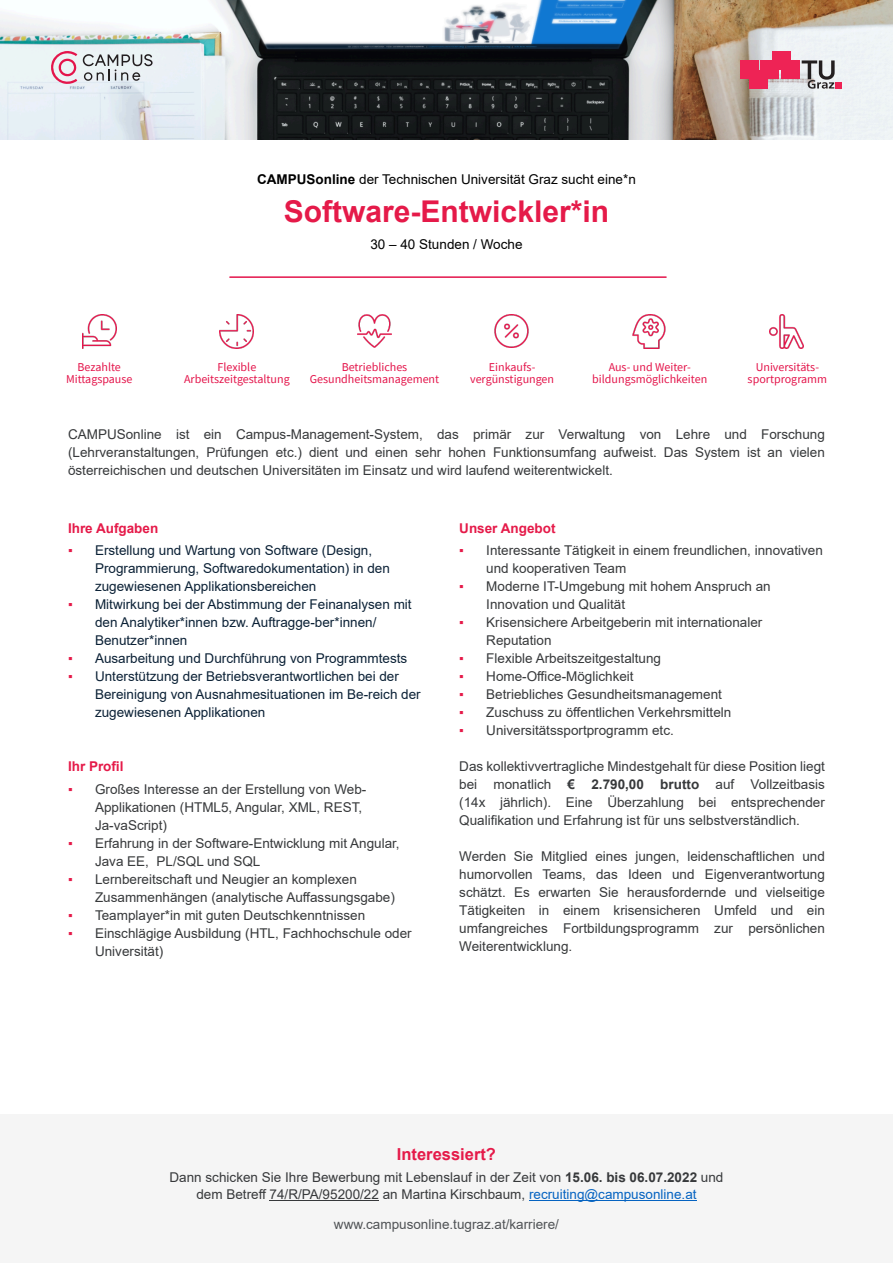
<style>
.page{position:relative;width:893px;height:1263px;background:#fff}
.page>*{position:absolute;margin:0;border:0;box-sizing:border-box;transform-origin:0 0}
.t1{font:700 30px "Arial";color:#e51a49}
.t2{font:700 16.5px "Arial";color:#e51a49}
.t3{font:13.5px/18px "Arial";color:#37393b}
.t4{font:13.5px/18px "Arial";color:#0b2136}
.t5{font:13.5px "Arial";color:#000}
.t6{font:13.5px "Arial";color:#505356}
.t7{font:700 13.5px "Arial";color:#e51a49}
.t8{font:12px/12px "Source Sans Pro";color:#e4154b;text-align:center}
.s1{font-weight:700}
.s2{color:#e51a49}
.s3{color:#0563c1}
</style>
<div class="page">
<img style="left:0;top:0;width:893px;height:139px">
<div style="left:0;top:1114px;width:893px;height:149px;background:#f5f5f5"></div>
<hr style="left:270px;top:1200px;width:109px;height:1px;background:#37393b">
<hr style="left:529px;top:1200px;width:168px;height:1px;background:#0563c1">
<img style="left:357px;top:315px;width:34px;height:33px">
<img style="left:632px;top:314px;width:33px;height:34px">
<img style="left:83px;top:314px;width:34px;height:34px">
<img style="left:495px;top:315px;width:33px;height:33px">
<img style="left:220px;top:314px;width:34px;height:34px">
<img style="left:769px;top:314px;width:34px;height:34px">
<div style="left:740px;top:60px;width:18px;height:19px;background:#ee2355"></div>
<div style="left:760px;top:60px;width:19px;height:19px;background:#ee2355"></div>
<div style="left:781px;top:60px;width:19px;height:19px;background:#ee2355"></div>
<div style="left:749px;top:70px;width:19px;height:19px;background:#ee2355"></div>
<div style="left:772px;top:51px;width:18px;height:19px;background:#ee2355"></div>
<svg style="left:802px;top:60px;width:33px;height:29px"></svg>
<div style="left:836px;top:82px;width:6px;height:7px;background:#ee2355"></div>
<svg style="left:83px;top:54px;width:70px;height:27px;background:#bdc2c5"></svg>
<svg style="left:50px;top:51px;width:27px;height:33px"></svg>
<hr style="left:230px;top:276px;width:436px;height:2px;background:#e4154b">
<p class="t5" style="left:257px;top:174px;width:380px"><span class="s1">CAMPUSonline</span> der Technischen Universität Graz sucht eine*n</p>
<h1 class="t1" style="left:284px;top:200px;width:327px">Software-Entwickler*in</h1>
<p class="t5" style="left:370px;top:239px;width:154px">30 – 40 Stunden / Woche</p>
<p class="t8" style="left:66px;top:362px;width:68px">Bezahlte<br>Mittagspause</p>
<p class="t8" style="left:184px;top:362px;width:107px">Flexible<br>Arbeitszeitgestaltung</p>
<p class="t8" style="left:310px;top:362px;width:131px">Betriebliches<br>Gesundheitsmanagement</p>
<p class="t8" style="left:470px;top:362px;width:86px">Einkaufs&shy;vergünstigungen</p>
<p class="t8" style="left:592px;top:362px;width:117px">Aus- und Weiter&shy;bildungsmöglichkeiten</p>
<p class="t8" style="left:748px;top:362px;width:81px">Universitäts&shy;sportprogramm</p>
<p class="t3" style="left:68px;top:427px;width:758px;text-align:justify">CAMPUSonline ist ein Campus-Management-System, das primär zur Verwaltung von Lehre und Forschung (Lehrveranstaltungen, Prüfungen etc.) dient und einen sehr hohen Funktionsumfang aufweist. Das System ist an vielen österreichischen und deutschen Universitäten im Einsatz und wird laufend weiterentwickelt.</p>
<p class="t7" style="left:68px;top:523px;width:92px">Ihre Aufgaben</p>
<p class="t4" style="left:95px;top:543px;width:296px;text-indent:-27px"><span class="s2">▪</span> Erstellung und Wartung von Software (Design,<br>Programmierung, Softwaredokumentation) in den zugewiesenen Applikationsbereichen</p>
<p class="t4" style="left:95px;top:597px;width:318px;text-indent:-27px"><span class="s2">▪</span> Mitwirkung bei der Abstimmung der Feinanalysen mit den Analytiker*innen bzw. Auftragge-ber*innen/<br>Benutzer*innen</p>
<p class="t4" style="left:68px;top:651px;width:341px"><span class="s2">▪</span> Ausarbeitung und Durchführung von Programmtests</p>
<p class="t4" style="left:95px;top:669px;width:327px;text-indent:-27px"><span class="s2">▪</span> Unterstützung der Betriebsverantwortlichen bei der<br>Bereinigung von Ausnahmesituationen im Be-reich der zugewiesenen Applikationen</p>
<p class="t7" style="left:68px;top:761px;width:57px">Ihr Profil</p>
<p class="t3" style="left:95px;top:781px;width:273px;text-indent:-27px"><span class="s2">▪</span> Großes Interesse an der Erstellung von Web-<br>Applikationen (HTML5, Angular, XML, REST,<br>Ja-vaScript)</p>
<p class="t3" style="left:95px;top:835px;width:306px;text-indent:-27px"><span class="s2">▪</span> Erfahrung in der Software-Entwicklung mit Angular,<br>Java EE, PL/SQL und SQL</p>
<p class="t3" style="left:95px;top:871px;width:301px;text-indent:-27px"><span class="s2">▪</span> Lernbereitschaft und Neugier an komplexen<br>Zusammenhängen (analytische Auffassungsgabe)</p>
<p class="t3" style="left:68px;top:907px;width:299px"><span class="s2">▪</span> Teamplayer*in mit guten Deutschkenntnissen</p>
<p class="t3" style="left:95px;top:925px;width:318px;text-indent:-27px"><span class="s2">▪</span> Einschlägige Ausbildung (HTL, Fachhochschule oder<br>Universität)</p>
<p class="t7" style="left:459px;top:523px;width:98px">Unser Angebot</p>
<p class="t3" style="left:486px;top:543px;width:338px;text-indent:-27px"><span class="s2">▪</span> Interessante Tätigkeit in einem freundlichen, innovativen und kooperativen Team</p>
<p class="t3" style="left:486px;top:579px;width:286px;text-indent:-27px"><span class="s2">▪</span> Moderne IT-Umgebung mit hohem Anspruch an<br>Innovation und Qualität</p>
<p class="t3" style="left:486px;top:615px;width:278px;text-indent:-27px"><span class="s2">▪</span> Krisensichere Arbeitgeberin mit internationaler<br>Reputation</p>
<p class="t3" style="left:459px;top:651px;width:203px"><span class="s2">▪</span> Flexible Arbeitszeitgestaltung</p>
<p class="t3" style="left:459px;top:669px;width:176px"><span class="s2">▪</span> Home-Office-Möglichkeit</p>
<p class="t3" style="left:459px;top:687px;width:264px"><span class="s2">▪</span> Betriebliches Gesundheitsmanagement</p>
<p class="t3" style="left:459px;top:705px;width:274px"><span class="s2">▪</span> Zuschuss zu öffentlichen Verkehrsmitteln</p>
<p class="t3" style="left:459px;top:723px;width:216px"><span class="s2">▪</span> Universitätssportprogramm etc.</p>
<p class="t3" style="left:459px;top:759px;width:367px;text-align:justify">Das kollektivvertragliche Mindestgehalt für diese Position liegt bei monatlich <span class="s1">€ 2.790,00 brutto</span> auf Vollzeitbasis (14x jährlich). Eine Überzahlung bei entsprechender Qualifikation und Erfahrung ist für uns selbstverständlich.</p>
<p class="t3" style="left:459px;top:849px;width:367px;text-align:justify">Werden Sie Mitglied eines jungen, leidenschaftlichen und humorvollen Teams, das Ideen und Eigenverantwortung schätzt. Es erwarten Sie herausfordernde und vielseitige Tätigkeiten in einem krisensicheren Umfeld und ein umfangreiches Fortbildungsprogramm zur persönlichen Weiterentwicklung.</p>
<p class="t2" style="left:397px;top:1148px;width:101px">Interessiert?</p>
<p class="t3" style="left:170px;top:1171px;width:555px;line-height:16.5px;text-align:center">Dann schicken Sie Ihre Bewerbung mit Lebenslauf in der Zeit von <span class="s1">15.06. bis 06.07.2022</span> und dem Betreff 74/R/PA/95200/22 an Martina Kirschbaum, <span class="s3">recruiting@campusonline.at</span></p>
<p class="t6" style="left:334px;top:1219px;width:227px">www.campusonline.tugraz.at/karriere/</p>
</div>
